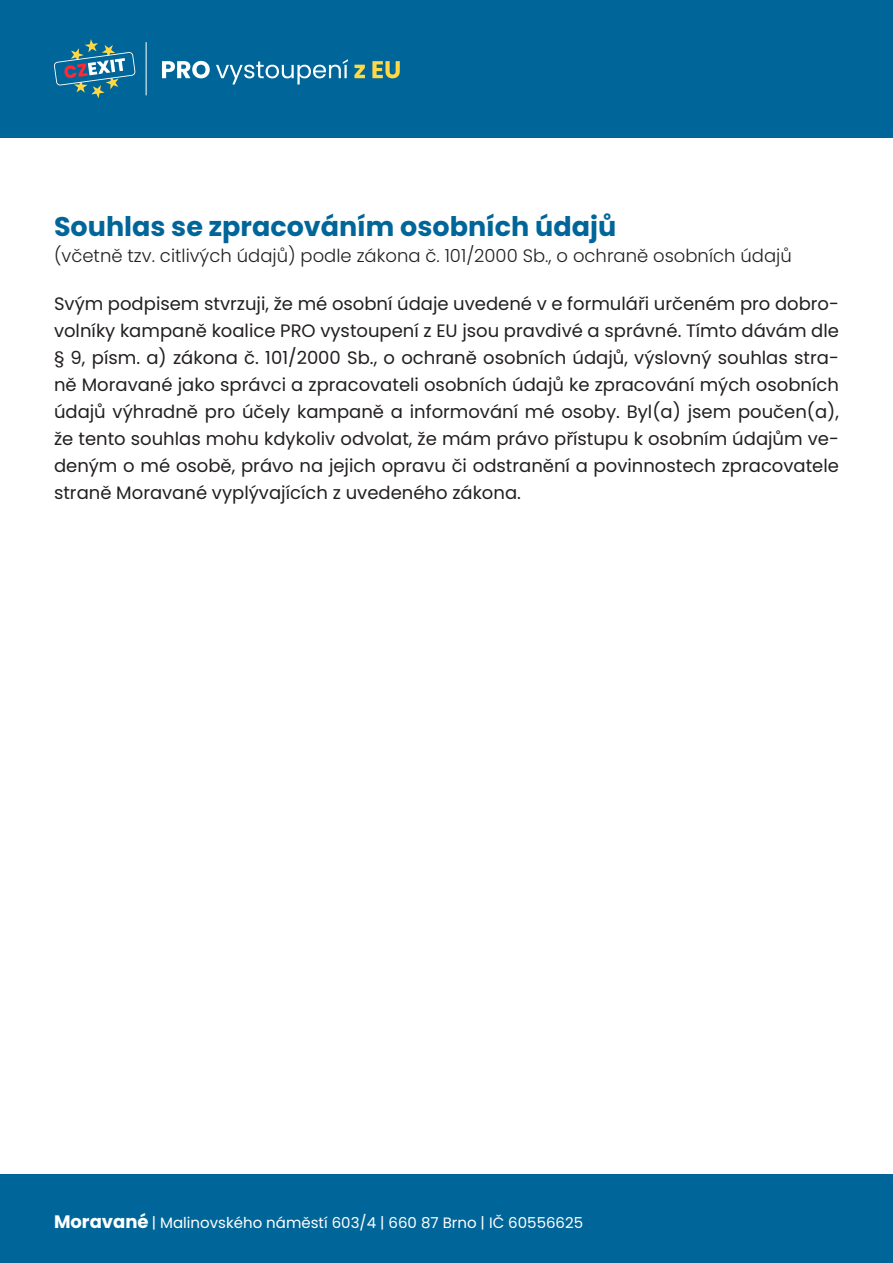
<style>
.page{position:relative;width:893px;height:1263px;background:#fff}
.page>*{position:absolute;margin:0;border:0;box-sizing:border-box;transform-origin:0 0}
.t1{font:700 27px "Poppins";color:#069}
.t2{font:18px/27px "Poppins";color:#231f20;text-align:justify}
.t3{font:300 18px "Poppins";color:#231f20}
.t4{font:15px "Poppins";color:#fff}
.s1{font-weight:700;font-size:18px}
</style>
<div class="page">
<div style="left:0;top:1174px;width:893px;height:89px;background:#069"></div>
<div style="left:0;top:0;width:893px;height:138px;background:#069"></div>
<svg style="left:54px;top:39px;width:81px;height:59px"></svg>
<svg style="left:162px;top:61px;width:48px;height:17px"></svg>
<svg style="left:216px;top:59px;width:132px;height:26px"></svg>
<svg style="left:354px;top:65px;width:11px;height:13px"></svg>
<svg style="left:372px;top:61px;width:28px;height:17px"></svg>
<hr style="left:146px;top:42px;width:1px;height:53px;background:#fff">
<p class="t1" style="left:54px;top:211px;width:564px">Souhlas se zpracováním osobních údajů</p>
<p class="t3" style="left:54px;top:245px;width:739px">(včetně tzv. citlivých údajů) podle zákona č. 101/2000 Sb., o ochraně osobních údajů</p>
<p class="t2" style="left:54px;top:290px;width:786px">Svým podpisem stvrzuji, že mé osobní údaje uvedené v e formuláři určeném pro dobro&shy;volníky kampaně koalice PRO vystoupení z EU jsou pravdivé a správné. Tímto dávám dle § 9, písm. a) zákona č. 101/2000 Sb., o ochraně osobních údajů, výslovný souhlas stra&shy;ně Moravané jako správci a zpracovateli osobních údajů ke zpracování mých osobních údajů výhradně pro účely kampaně a informování mé osoby. Byl(a) jsem poučen(a), že tento souhlas mohu kdykoliv odvolat, že mám právo přístupu k osobním údajům ve&shy;deným o mé osobě, právo na jejich opravu či odstranění a povinnostech zpracovatele straně Moravané vyplývajících z uvedeného zákona.</p>
<p class="t4" style="left:54px;top:1214px;width:531px"><span class="s1">Moravané</span> | Malinovského náměstí 603/4 | 660 87 Brno | IČ 60556625</p>
</div>
